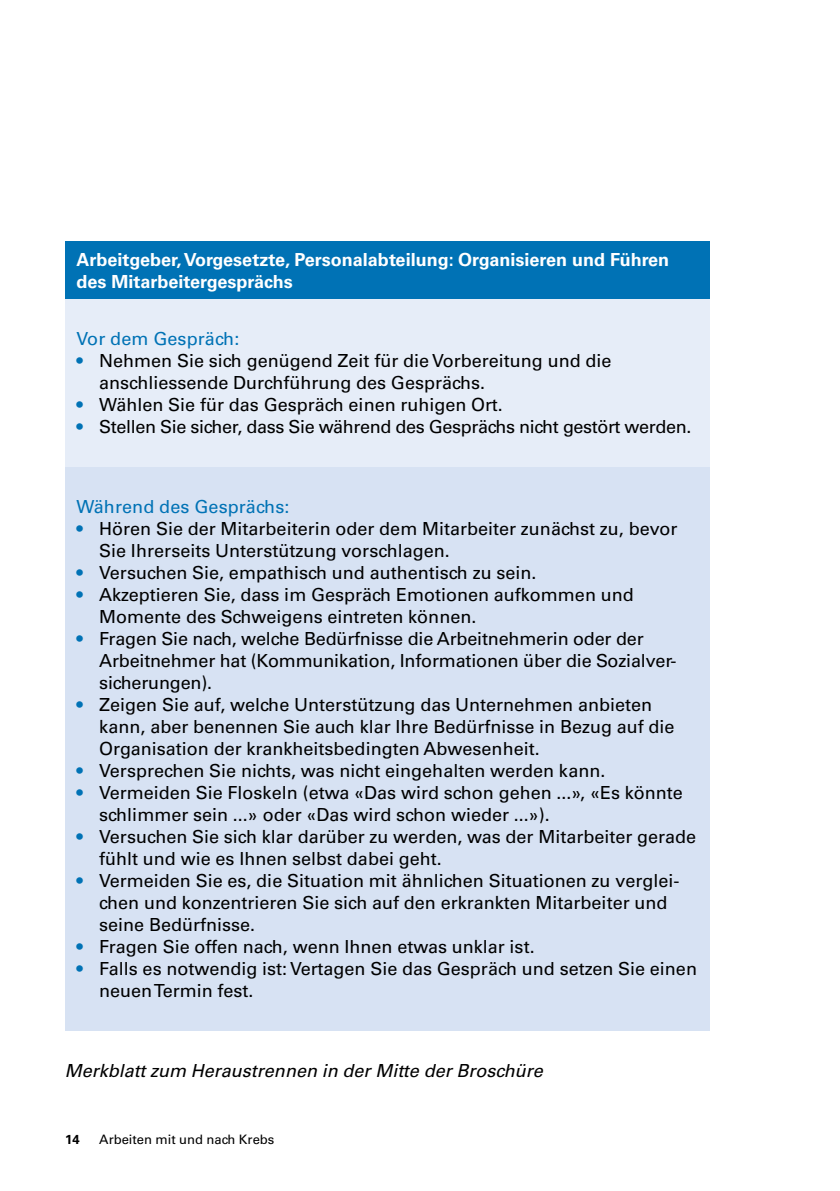
<style>
.page{position:relative;width:840px;height:1191px;background:#fff}
.page>*{position:absolute;margin:0;border:0;box-sizing:border-box;transform-origin:0 0}
.t1{font:18px/22px "Univers LT Std";color:#000}
.t2{font:700 18px/22px "Univers LT Std";color:#fff}
.t3{font:18px "Univers LT Std";letter-spacing:-.02em;color:#000}
.t4{font:italic 18px "Univers LT Std";color:#000}
.t5{font:18px "Univers LT Std";letter-spacing:.005em;color:#0072b5}
.t6{font:13px "Univers LT Std";color:#000}
.t7{font:700 13px "Univers LT Std";color:#000}
.s1{color:#0072b5}
</style>
<div class="page">
<div style="left:65px;top:241px;width:644px;height:58px;background:#0072b5"></div>
<div style="left:65px;top:299px;width:644px;height:168px;background:#e6edf8"></div>
<div style="left:65px;top:467px;width:644px;height:563px;background:#d7e2f3"></div>
<p class="t2" style="left:76px;top:248px;width:594px">Arbeitgeber, Vorgesetzte, Personalabteilung: Organisieren und Führen des Mitarbeitergesprächs</p>
<p class="t5" style="left:76px;top:328px;width:164px">Vor dem Gespräch:</p>
<p class="t1" style="left:99px;top:350px;width:513px;text-indent:-23px"><span class="s1">•</span> Nehmen Sie sich genügend Zeit für die Vorbereitung und die anschliessende Durchführung des Gesprächs.</p>
<p class="t1" style="left:76px;top:394px;width:427px"><span class="s1">•</span> Wählen Sie für das Gespräch einen ruhigen Ort.</p>
<p class="t3" style="left:76px;top:416px;width:616px"><span class="s1">•</span> Stellen Sie sicher, dass Sie während des Gesprächs nicht gestört werden.</p>
<p class="t5" style="left:76px;top:496px;width:214px">Während des Gesprächs:</p>
<p class="t1" style="left:99px;top:518px;width:579px;text-indent:-23px"><span class="s1">•</span> Hören Sie der Mitarbeiterin oder dem Mitarbeiter zunächst zu, bevor<br>Sie Ihrerseits Unterstützung vorschlagen.</p>
<p class="t1" style="left:76px;top:562px;width:461px"><span class="s1">•</span> Versuchen Sie, empathisch und authentisch zu sein.</p>
<p class="t1" style="left:99px;top:584px;width:536px;text-indent:-23px"><span class="s1">•</span> Akzeptieren Sie, dass im Gespräch Emotionen aufkommen und<br>Momente des Schweigens eintreten können.</p>
<p class="t1" style="left:99px;top:628px;width:578px;text-indent:-23px"><span class="s1">•</span> Fragen Sie nach, welche Bedürfnisse die Arbeitnehmerin oder der<br>Arbeitnehmer hat (Kommunikation, Informationen über die Sozialver&shy;sicherungen).</p>
<p class="t1" style="left:99px;top:694px;width:576px;text-indent:-23px"><span class="s1">•</span> Zeigen Sie auf, welche Unterstützung das Unternehmen anbieten kann, aber benennen Sie auch klar Ihre Bedürfnisse in Bezug auf die<br>Organisation der krankheitsbedingten Abwesenheit.</p>
<p class="t1" style="left:76px;top:760px;width:530px"><span class="s1">•</span> Versprechen Sie nichts, was nicht eingehalten werden kann.</p>
<p class="t1" style="left:99px;top:782px;width:585px;text-indent:-23px"><span class="s1">•</span> Vermeiden Sie Floskeln (etwa «Das wird schon gehen ...», «Es könnte schlimmer sein ...» oder «Das wird schon wieder ...»).</p>
<p class="t1" style="left:99px;top:826px;width:598px;text-indent:-23px"><span class="s1">•</span> Versuchen Sie sich klar darüber zu werden, was der Mitarbeiter gerade fühlt und wie es Ihnen selbst dabei geht.</p>
<p class="t1" style="left:99px;top:870px;width:581px;text-indent:-23px"><span class="s1">•</span> Vermeiden Sie es, die Situation mit ähnlichen Situationen zu verglei&shy;chen und konzentrieren Sie sich auf den erkrankten Mitarbeiter und seine Bedürfnisse.</p>
<p class="t1" style="left:76px;top:936px;width:459px"><span class="s1">•</span> Fragen Sie offen nach, wenn Ihnen etwas unklar ist.</p>
<p class="t1" style="left:99px;top:958px;width:599px;text-indent:-23px"><span class="s1">•</span> Falls es notwendig ist: Vertagen Sie das Gespräch und setzen Sie einen neuen Termin fest.</p>
<p class="t4" style="left:65px;top:1060px;width:479px">Merkblatt zum Heraustrennen in der Mitte der Broschüre</p>
<p class="t7" style="left:65px;top:1132px;width:16px">14</p>
<p class="t6" style="left:99px;top:1132px;width:176px">Arbeiten mit und nach Krebs</p>
</div>
